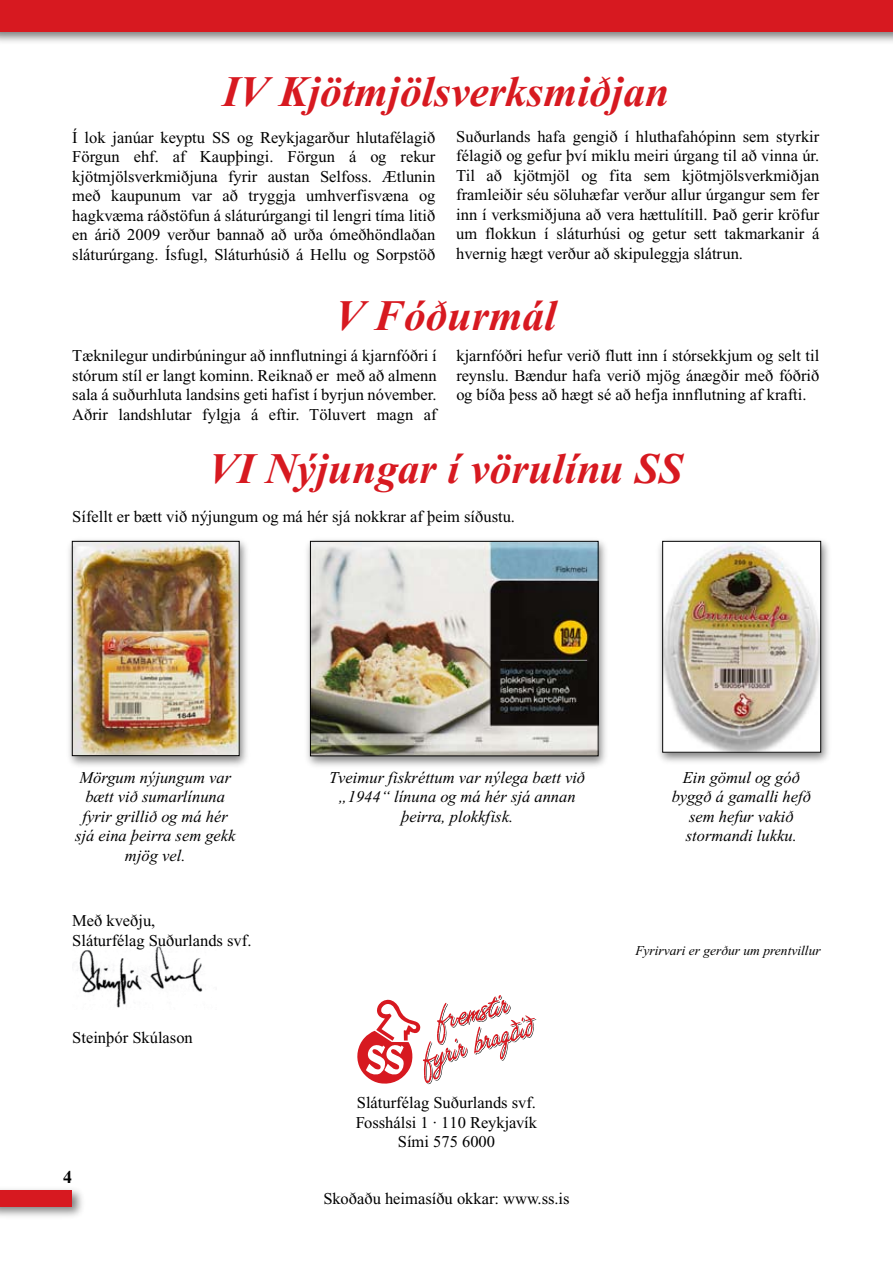
<style>
.page{position:relative;width:893px;height:1263px;background:#fff}
.page>*{position:absolute;margin:0;border:0;box-sizing:border-box;transform-origin:0 0}
.t1{font:italic 700 43.5px "Times New Roman";color:#d71920}
.t2{font:16.5px/19.5px "Times New Roman";color:#000;text-align:justify}
.t3{font:italic 16.5px/19.5px "Times New Roman";color:#000;text-align:center}
.t4{font:italic 13.5px "Times New Roman";color:#000}
</style>
<div class="page">
<div style="left:0;top:1186px;width:86px;height:34px;background:#000;opacity:.5"></div>
<div style="left:0;top:1191px;width:72px;height:16px;background:#d71920"></div>
<img style="left:77px;top:946px;width:126px;height:62px">
<svg style="left:357px;top:995px;width:180px;height:90px"></svg>
<div style="left:0;top:0;width:893px;height:45px;background:#000;opacity:.5"></div>
<div style="left:0;top:0;width:893px;height:32px;background:#d71920"></div>
<div style="left:65px;top:536px;width:186px;height:233px;background:#000;opacity:.5"></div>
<img style="left:74px;top:543px;width:164px;height:211px">
<div style="left:72px;top:541px;width:168px;height:215px;border:1px solid #000"></div>
<div style="left:303px;top:536px;width:307px;height:233px;background:#000;opacity:.5"></div>
<img style="left:312px;top:543px;width:284px;height:211px">
<div style="left:310px;top:541px;width:288px;height:215px;border:1px solid #000"></div>
<div style="left:655px;top:536px;width:177px;height:231px;background:#000;opacity:.5"></div>
<img style="left:664px;top:543px;width:155px;height:208px">
<div style="left:662px;top:541px;width:159px;height:212px;border:1px solid #000"></div>
<h1 class="t1" style="left:222px;top:69px;width:448px">IV Kjötmjölsverksmiðjan</h1>
<p class="t2" style="left:72px;top:128px;width:365px">Í lok janúar keyptu SS og Reykjagarður hlutafélagið Förgun ehf. af Kaupþingi. Förgun á og rekur kjötmjölsverkmiðjuna fyrir austan Selfoss. Ætlunin með kaupunum var að tryggja umhverfisvæna og hagkvæma ráðstöfun á sláturúrgangi til lengri tíma litið en árið 2009 verður bannað að urða ómeðhöndlaðan sláturúrgang. Ísfugl, Sláturhúsið á Hellu og Sorpstöð</p>
<p class="t2" style="left:456px;top:126px;width:365px">Suðurlands hafa gengið í hluthafahópinn sem styrkir félagið og gefur því miklu meiri úrgang til að vinna úr.<br>Til að kjötmjöl og fita sem kjötmjölsverkmiðjan framleiðir séu söluhæfar verður allur úrgangur sem fer inn í verksmiðjuna að vera hættulítill. Það gerir kröfur um flokkun í sláturhúsi og getur sett takmarkanir á hvernig hægt verður að skipuleggja slátrun.</p>
<h1 class="t1" style="left:335px;top:292px;width:223px">V Fóðurmál</h1>
<p class="t2" style="left:72px;top:346px;width:366px">Tæknilegur undirbúningur að innflutningi á kjarnfóðri í stórum stíl er langt kominn. Reiknað er með að almenn sala á suðurhluta landsins geti hafist í byrjun nóvember.<br>Aðrir landshlutar fylgja á eftir. Töluvert magn af</p>
<p class="t2" style="left:456px;top:346px;width:364px">kjarnfóðri hefur verið flutt inn í stórsekkjum og selt til reynslu. Bændur hafa verið mjög ánægðir með fóðrið og bíða þess að hægt sé að hefja innflutning af krafti.</p>
<h1 class="t1" style="left:209px;top:445px;width:476px">VI Nýjungar í vörulínu SS</h1>
<p class="t2" style="left:72px;top:506px;width:444px">Sífellt er bætt við nýjungum og má hér sjá nokkrar af þeim síðustu.</p>
<p class="t3" style="left:75px;top:767px;width:162px">Mörgum nýjungum var bætt við sumarlínuna fyrir grillið og má hér sjá eina þeirra sem gekk mjög vel.</p>
<p class="t2" style="left:72px;top:911px;width:181px">Með kveðju,<br>Sláturfélag Suðurlands svf.</p>
<p class="t2" style="left:72px;top:1028px;width:122px">Steinþór Skúlason</p>
<p class="t3" style="left:329px;top:767px;width:258px">Tveimur fiskréttum var nýlega bætt við „1944“ línuna og má hér sjá annan þeirra, plokkfisk.</p>
<p class="t3" style="left:672px;top:767px;width:141px">Ein gömul og góð byggð á gamalli hefð sem hefur vakið stormandi lukku.</p>
<p class="t4" style="left:635px;top:944px;width:187px">Fyrirvari er gerður um prentvillur</p>
<p class="t2" style="left:356px;top:1093px;width:183px;text-align:center">Sláturfélag Suðurlands svf.<br>Fosshálsi 1 · 110 Reykjavík<br>Sími 575 6000</p>
<p class="t2" style="left:323px;top:1188px;width:248px">Skoðaðu heimasíðu okkar: www.ss.is</p>
</div>
